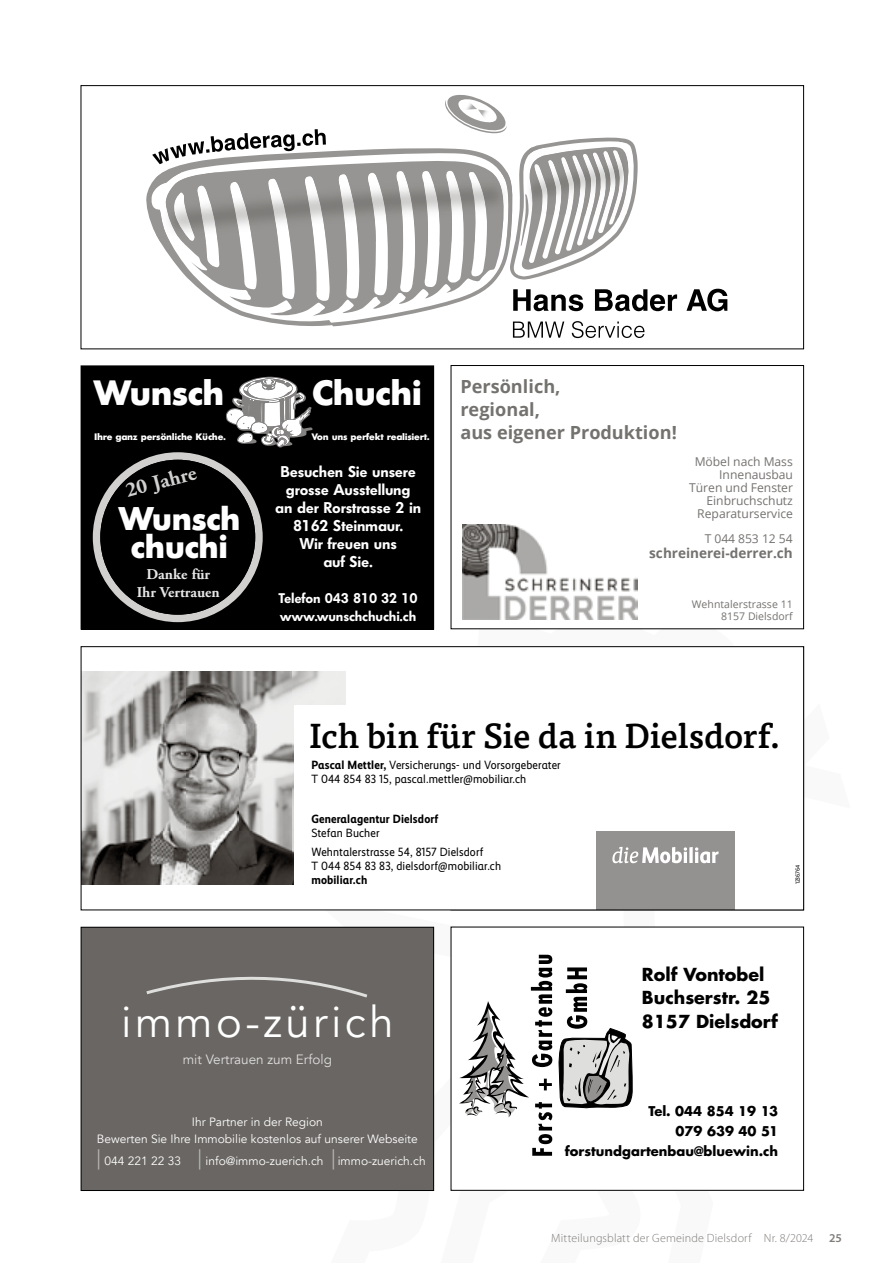
<style>
.page{position:relative;width:893px;height:1263px;background:#fff}
.page>*{position:absolute;margin:0;border:0;box-sizing:border-box;transform-origin:0 0}
.t1{font:43.5px "Avenir";letter-spacing:.08em;color:#fff}
.t2{font:500 34.5px "Tisa Pro";letter-spacing:-.005em;color:#000}
.t3{font:700 33.75px "FU24";color:#fff}
.t4{font:700 31.5px/28.5px "FU24";color:#fff;text-align:center}
.t5{font:700 21px "Adobe Garamond";color:#d1d0cf}
.t6{font:700 18.15px/23.1px "Open Sans";color:#74726f}
.t7{font:700 17.55px/23.2px "Futura";color:#000}
.t8{font:600 15px/18px "FU24";color:#fff;text-align:center}
.t9{font:700 15px/18px "Adobe Garamond";color:#e7e7e7;text-align:center}
.t10{font:700 13.65px "Open Sans";color:#74726f}
.t11{font:600 13.5px/18px "FU24";color:#fff}
.t12{font:13.5px "Avenir";color:#dededd}
.t13{font:700 13.05px/20px "Futura";color:#000;text-align:right}
.t14{font:12.15px/12.9px "Open Sans";color:#74726f;text-align:right}
.t15{font:12px/18.6px "Mobiliar Realist";letter-spacing:.01em;color:#000}
.t16{font:12px/16.5px "Avenir";color:#fff;text-align:center}
.t17{font:300 12px "Myriad Pro";letter-spacing:.015em;color:#7f7c7a}
.t18{font:700 12px "Mobiliar Realist";letter-spacing:.01em;color:#000}
.t19{font:600 12px "Myriad Pro";color:#7f7c7a}
.t20{font:10.5px/11.2px "Open Sans";letter-spacing:.005em;color:#74726f;text-align:right}
.t21{font:700 9px "FU24";color:#fff}
.t22{font:6px "Mobiliar Realist";letter-spacing:.01em;color:#000}
.s1{font-weight:700}
.s2{font-size:12.75px}
</style>
<div class="page">
<svg style="left:316px;top:610px;width:489px;height:581px"></svg>
<div style="left:451px;top:927px;width:353px;height:263px;background:#fff"></div>
<svg style="left:559px;top:967px;width:74px;height:141px"></svg>
<div style="left:81px;top:647px;width:723px;height:263px;background:#fff"></div>
<img style="left:83px;top:672px;width:262px;height:212px">
<div style="left:596px;top:832px;width:139px;height:78px;background:#949290"></div>
<svg style="left:612px;top:847px;width:107px;height:16px"></svg>
<div style="left:294px;top:706px;width:69px;height:204px;background:#fff"></div>
<div style="left:81px;top:646px;width:723px;height:264px;border:1px solid #000"></div>
<div style="left:86px;top:366px;width:348px;height:263px;background:#000"></div>
<svg style="left:93px;top:376px;width:220px;height:246px"></svg>
<div style="left:100px;top:460px;width:155px;height:155px;background:#000;border-radius:50%"></div>
<div style="left:81px;top:366px;width:353px;height:263px;border:1px solid #000"></div>
<svg style="left:453px;top:524px;width:349px;height:101px"></svg>
<img style="left:463px;top:525px;width:175px;height:94px">
<div style="left:451px;top:365px;width:353px;height:264px;border:1px solid #000"></div>
<svg style="left:146px;top:148px;width:368px;height:182px"></svg>
<svg style="left:164px;top:160px;width:341px;height:156px"></svg>
<img style="left:164px;top:173px;width:279px;height:69px">
<svg style="left:152px;top:129px;width:174px;height:35px"></svg>
<svg style="left:513px;top:289px;width:70px;height:22px"></svg>
<svg style="left:595px;top:289px;width:82px;height:22px"></svg>
<svg style="left:686px;top:289px;width:41px;height:22px"></svg>
<svg style="left:513px;top:322px;width:51px;height:16px"></svg>
<svg style="left:572px;top:321px;width:72px;height:17px"></svg>
<svg style="left:443px;top:94px;width:195px;height:186px"></svg>
<img style="left:460px;top:100px;width:17px;height:10px">
<img style="left:478px;top:110px;width:16px;height:11px">
<div style="left:81px;top:85px;width:723px;height:264px;border:1px solid #000"></div>
<div style="left:81px;top:927px;width:353px;height:263px;background:#696663"></div>
<svg style="left:98px;top:1149px;width:1px;height:20px"></svg>
<svg style="left:146px;top:955px;width:406px;height:237px"></svg>
<div style="left:81px;top:927px;width:353px;height:264px;border:1px solid #000"></div>
<h3 class="t3" style="left:93px;top:372px;width:132px">Wunsch</h3>
<h3 class="t3" style="left:312px;top:372px;width:111px">Chuchi</h3>
<p class="t21" style="left:94px;top:431px;width:133px">Ihre ganz persönliche Küche.</p>
<p class="t21" style="left:311px;top:431px;width:120px">Von uns perfekt realisiert.</p>
<h3 class="t5" style="left:123px;top:480px;width:74px;rotate:-15deg">20 Jahre</h3>
<h3 class="t4" style="left:118px;top:504px;width:123px">Wunsch chuchi</h3>
<p class="t9" style="left:137px;top:566px;width:84px">Danke für<br>Ihr Vertrauen</p>
<p class="t8" style="left:275px;top:462px;width:147px">Besuchen Sie unsere grosse Ausstellung<br>an der Rorstrasse 2 in<br>8162 Steinmaur.<br>Wir freuen uns<br>auf Sie.</p>
<p class="t11" style="left:279px;top:589px;width:140px">Telefon 043 810 32 10 www.wunschchuchi.ch</p>
<h3 class="t6" style="left:460px;top:374px;width:218px">Persönlich,<br>regional,<br>aus eigener Produktion!</h3>
<p class="t14" style="left:689px;top:455px;width:105px">Möbel nach Mass<br>Innenausbau<br>Türen und Fenster<br>Einbruchschutz<br>Reparaturservice</p>
<p class="t14" style="left:705px;top:532px;width:90px">T 044 853 12 54</p>
<p class="t10" style="left:649px;top:543px;width:145px">schreinerei-derrer.ch</p>
<p class="t14" style="left:691px;top:456px;width:105px">Möbel nach Mass<br>Innenausbau<br>Türen und Fenster<br>Einbruchschutz<br>Reparaturservice</p>
<p class="t14" style="left:707px;top:534px;width:90px">T 044 853 12 54</p>
<p class="t10" style="left:651px;top:545px;width:145px">schreinerei-derrer.ch</p>
<p class="t20" style="left:692px;top:599px;width:102px">Wehntalerstrasse 11<br>8157 Dielsdorf</p>
<p class="t20" style="left:694px;top:600px;width:102px">Wehntalerstrasse 11<br>8157 Dielsdorf</p>
<h2 class="t2" style="left:309px;top:709px;width:473px">Ich bin für Sie da in Dielsdorf.</h2>
<p class="t15" style="left:311px;top:757px;width:251px;line-height:14.4px"><span class="s1">Pascal Mettler,</span> Versicherungs- und Vorsorgeberater<br>T 044 854 83 15, pascal.mettler@mobiliar.ch</p>
<p class="t18" style="left:311px;top:811px;width:129px">Generalagentur Dielsdorf</p>
<p class="t15" style="left:311px;top:824px;width:173px">Stefan Bucher<br>Wehntalerstrasse 54, 8157 Dielsdorf</p>
<p class="t15" style="left:311px;top:857px;width:191px">T 044 854 83 83, dielsdorf@mobiliar.ch</p>
<p class="t18" style="left:311px;top:873px;width:57px">mobiliar.ch</p>
<p class="t22" style="left:794px;top:884px;width:21px;rotate:-90deg">1236764</p>
<h1 class="t1" style="left:121px;top:996px;width:274px">immo-zürich</h1>
<p class="t12" style="left:183px;top:1051px;width:151px">mit Vertrauen zum Erfolg</p>
<p class="t16" style="left:97px;top:1114px;width:322px">Ihr Partner in der Region<br>Bewerten Sie Ihre Immobilie kostenlos auf unserer Webseite</p>
<p class="t16" style="left:105px;top:1153px;width:78px">044 221 22 33</p>
<p class="t16" style="left:206px;top:1153px;width:222px">info@immo-zuerich.ch immo-zuerich.ch</p>
<h3 class="t7" style="left:642px;top:962px;width:137px">Rolf Vontobel<br>Buchserstr. 25<br>8157 Dielsdorf</h3>
<p class="t13" style="left:565px;top:1101px;width:215px">Tel. 044 854 19 13<br>079 639 40 51 forstundgartenbau<span class="s2">@</span>bluewin.ch</p>
<p class="t17" style="left:551px;top:1231px;width:263px">Mitteilungsblatt der Gemeinde Dielsdorf Nr. 8/2024</p>
<p class="t19" style="left:829px;top:1231px;width:14px">25</p>
</div>
